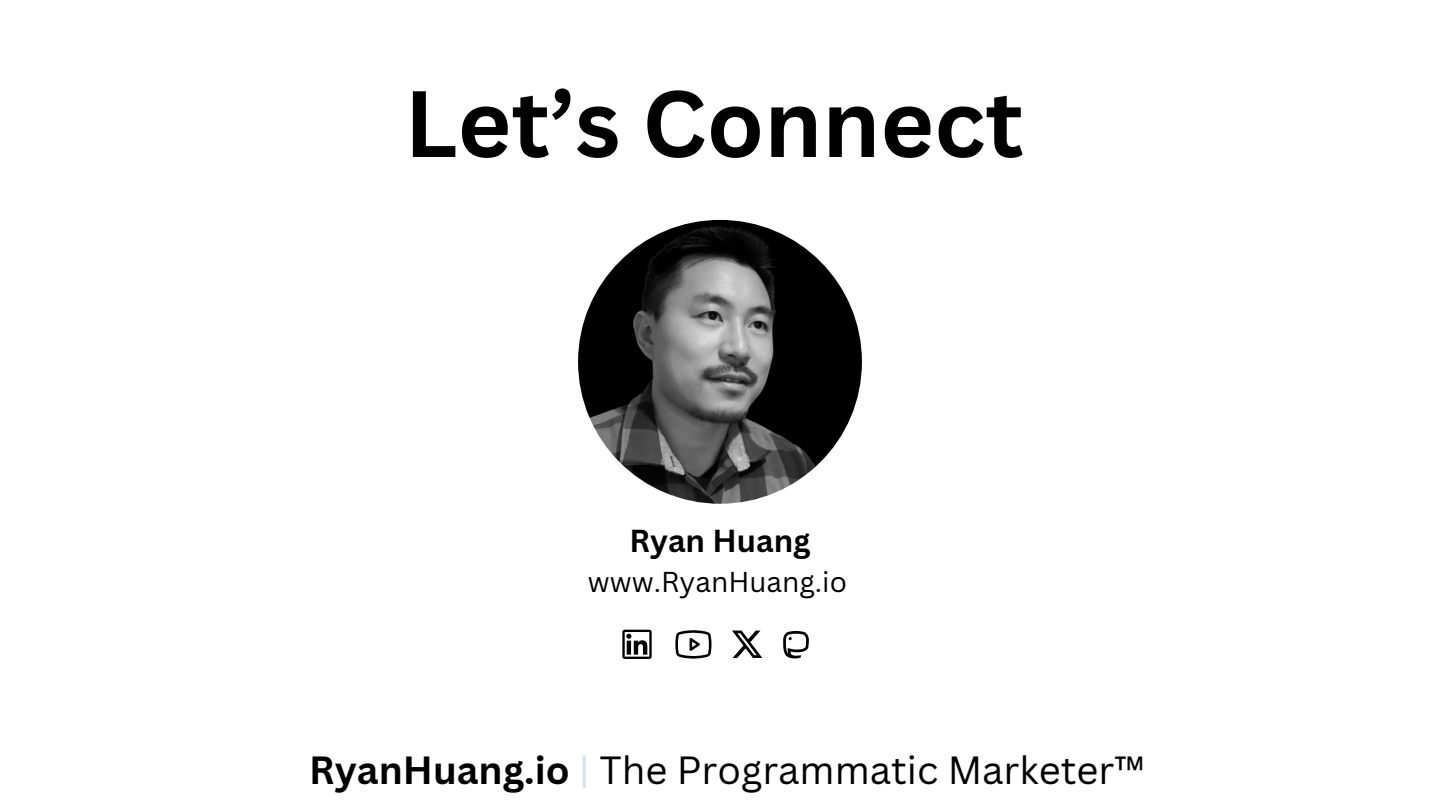
<style>
.page{position:relative;width:1440px;height:810px;background:#fff}
.page>*{position:absolute;margin:0;border:0;box-sizing:border-box;transform-origin:0 0}
.t1{font:700 92px "Canva Sans";color:#000}
.t2{font:38.3px "Canva Sans";color:#000}
.t3{font:700 31px "Canva Sans";color:#000}
.t4{font:28px "Canva Sans";color:#000}
.s1{font-weight:700}
.s2{color:#cee3f4}
</style>
<div class="page">
<img style="left:578px;top:220px;width:284px;height:284px;border-radius:50%">
<svg style="left:783px;top:631px;width:26px;height:28px"></svg>
<svg style="left:732px;top:631px;width:30px;height:27px"></svg>
<svg style="left:675px;top:630px;width:36px;height:29px"></svg>
<svg style="left:622px;top:630px;width:30px;height:29px"></svg>
<p class="t1" style="left:404px;top:59px;width:621px">Let’s Connect</p>
<p class="t3" style="left:629px;top:519px;width:183px">Ryan Huang</p>
<p class="t4" style="left:588px;top:562px;width:261px">www.RyanHuang.io</p>
<p class="t2" style="left:309px;top:743px;width:837px"><span class="s1">RyanHuang.io</span> <span class="s2">|</span> The Programmatic Marketer™</p>
</div>
